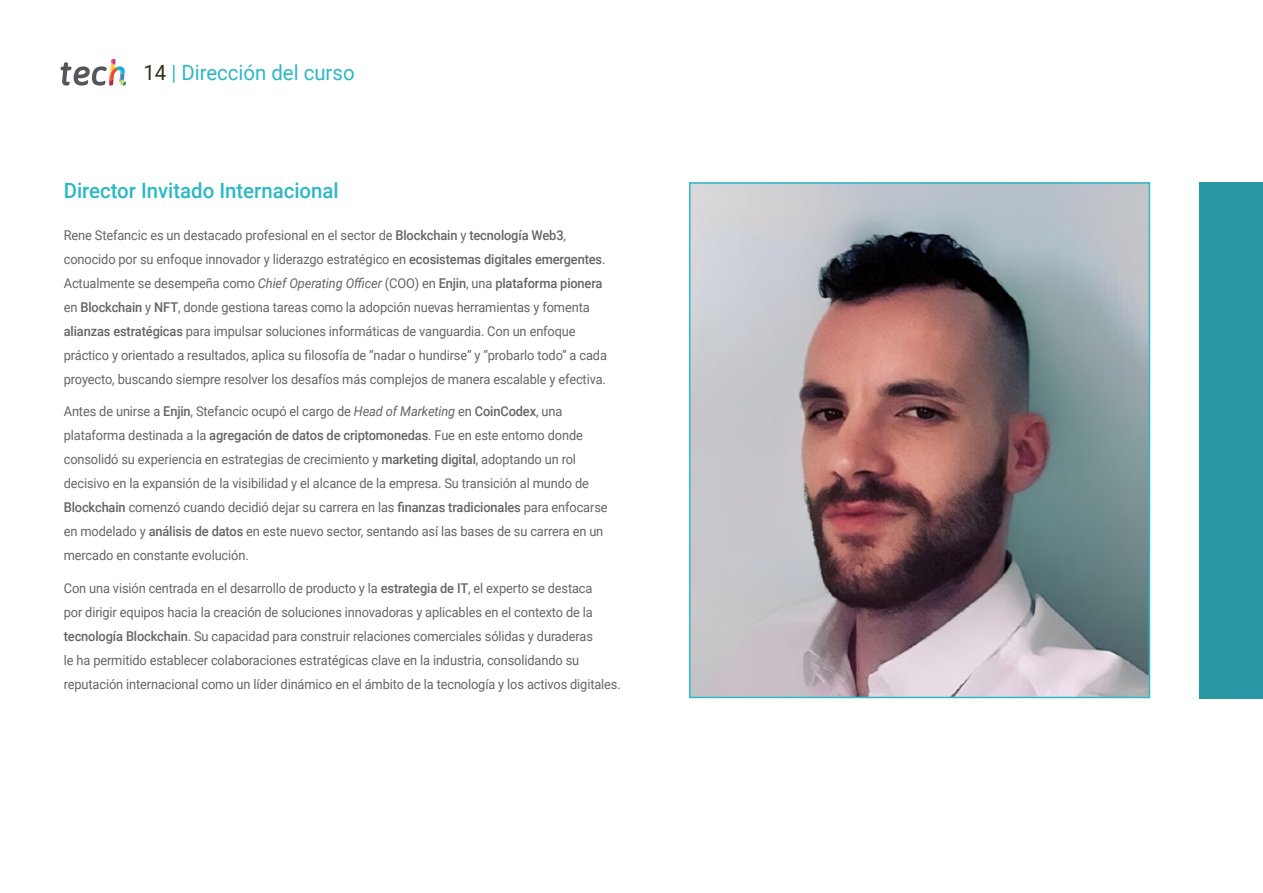
<style>
.page{position:relative;width:1263px;height:893px;background:#fff}
.page>*{position:absolute;margin:0;border:0;box-sizing:border-box;transform-origin:0 0}
.t1{font:500 21px "Roboto";color:#2db8c5}
.t2{font:21px "Roboto";color:#2db8c5}
.t3{font:13.5px/24px "Roboto";letter-spacing:-.01em;color:#656565;scale:.95 1}
.s1{color:#312e20}
.s2{font-weight:500}
.s3{font-style:italic}
</style>
<div class="page">
<img style="left:692px;top:185px;width:455px;height:510px">
<div style="left:689px;top:182px;width:461px;height:516px;border:2px solid #2db8c5"></div>
<svg style="left:61px;top:59px;width:65px;height:27px"></svg>
<div style="left:1199px;top:182px;width:64px;height:516px;background:#2798a3"></div>
<h1 class="t2" style="left:144px;top:57px;width:213px"><span class="s1">14</span> | Dirección del curso</h1>
<h1 class="t1" style="left:64px;top:176px;width:276px">Director Invitado Internacional</h1>
<p class="t3" style="left:64px;top:222px;width:573px">Rene Stefancic es un destacado profesional en el sector de <span class="s2">Blockchain</span> y <span class="s2">tecnología Web3</span>, conocido por su enfoque innovador y liderazgo estratégico en <span class="s2">ecosistemas digitales emergentes</span>.<br>Actualmente se desempeña como <span class="s3">Chief Operating Officer</span> (COO) en <span class="s2">Enjin</span>, una <span class="s2">plataforma pionera </span>en <span class="s2">Blockchain</span> y <span class="s2">NFT</span>, donde gestiona tareas como la adopción nuevas herramientas y fomenta <span class="s2">alianzas estratégicas</span> para impulsar soluciones informáticas de vanguardia. Con un enfoque práctico y orientado a resultados, aplica su filosofía de “nadar o hundirse” y “probarlo todo” a cada proyecto, buscando siempre resolver los desafíos más complejos de manera escalable y efectiva.</p>
<p class="t3" style="left:64px;top:399px;width:574px">Antes de unirse a <span class="s2">Enjin</span>, Stefancic ocupó el cargo de <span class="s3">Head of Marketing</span> en <span class="s2">CoinCodex</span>, una plataforma destinada a la <span class="s2">agregación de datos de criptomonedas</span>. Fue en este entorno donde consolidó su experiencia en estrategias de crecimiento y <span class="s2">marketing digital</span>, adoptando un rol decisivo en la expansión de la visibilidad y el alcance de la empresa. Su transición al mundo de <span class="s2">Blockchain</span> comenzó cuando decidió dejar su carrera en las <span class="s2">finanzas tradicionales</span> para enfocarse en modelado y <span class="s2">análisis de datos</span> en este nuevo sector, sentando así las bases de su carrera en un mercado en constante evolución.</p>
<p class="t3" style="left:64px;top:575px;width:588px">Con una visión centrada en el desarrollo de producto y la <span class="s2">estrategia de IT</span>, el experto se destaca<br>por dirigir equipos hacia la creación de soluciones innovadoras y aplicables en el contexto de la <span class="s2">tecnología Blockchain</span>. Su capacidad para construir relaciones comerciales sólidas y duraderas<br>le ha permitido establecer colaboraciones estratégicas clave en la industria, consolidando su reputación internacional como un líder dinámico en el ámbito de la tecnología y los activos digitales.</p>
</div>
